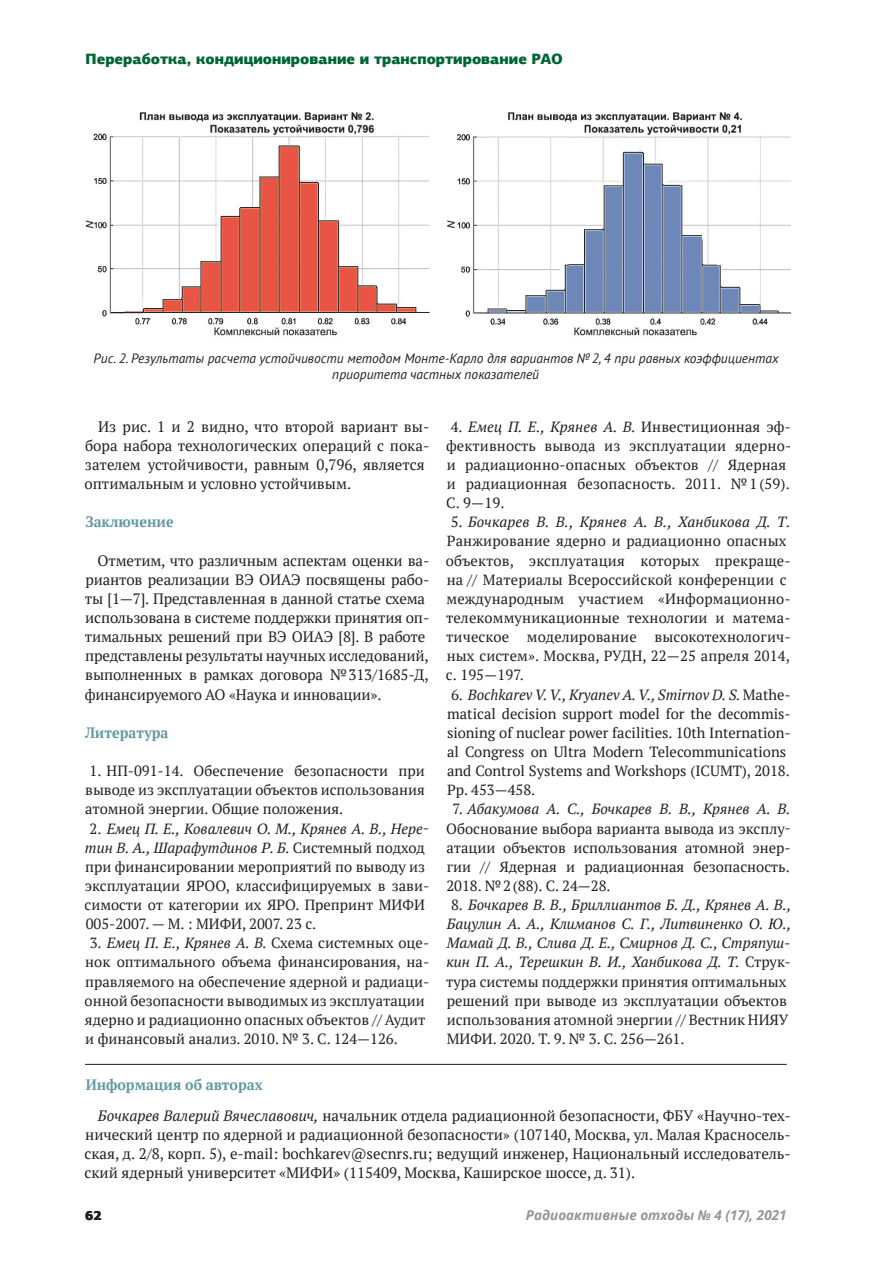
<style>
.page{position:relative;width:893px;height:1263px;background:#fff}
.page>*{position:absolute;margin:0;border:0;box-sizing:border-box;transform-origin:0 0}
.t1{font:15px/19.2px "PT Serif Regular 14";letter-spacing:-.01em;color:#231f20}
.t2{font:900 15px "PF Agora Sans Pro";color:#006535}
.t3{font:15px "PT Serif Bold 2";color:#6197a2;scale:.95 1}
.t4{font:14.7px/19.2px "PT Serif Regular 14";color:#231f20}
.t5{font:14.7px/19.2px "PT Serif Italic 9";color:#231f20;text-align:center}
.t6{font:italic 13.5px/16.2px "PT Sans";color:#231f20;text-align:center}
.t7{font:italic 700 13.5px "Noto Sans";color:#939598}
.t8{font:13.5px "PF Agora Sans Pro Black 2";color:#231f20}
.s1{font-family:"PT Serif Regular 14"}
.s2{font-family:"PT Serif Italic 9"}
</style>
<div class="page">
<hr style="left:85px;top:1064px;width:702px;height:1px;background:#231f20">
<img style="left:85px;top:112px;width:706px;height:224px">
<p class="t2" style="left:85px;top:49px;width:479px">Переработка, кондиционирование и транспортирование РАО</p>
<p class="t6" style="left:94px;top:350px;width:686px">Рис. 2. Результаты расчета устойчивости методом Монте-Карло для вариантов №2, 4 при равных коэффициентах приоритета частных показателей</p>
<p class="t1" style="left:85px;top:416px;width:346px;text-indent:14px">Из рис. 1 и 2 видно, что второй вариант вы&shy;бора набора технологических операций с пока&shy;зателем устойчивости, равным 0,796, является оптимальным и условно устойчивым.</p>
<p class="t3" style="left:85px;top:512px;width:94px">Заключение</p>
<p class="t1" style="left:85px;top:550px;width:346px;text-indent:13px">Отметим, что различным аспектам оценки ва&shy;риантов реализации ВЭ ОИАЭ посвящены рабо&shy;ты [1—7]. Представленная в данной статье схема использована в системе поддержки принятия оп&shy;тимальных решений при ВЭ ОИАЭ [8]. В работе представлены результаты научных исследований, выполненных в рамках договора №313/1685-Д, финансируемого АО «Наука и инновации».</p>
<p class="t3" style="left:85px;top:722px;width:89px">Литература</p>
<p class="t4" style="left:85px;top:761px;width:341px;text-align:justify;text-indent:5px">1. НП-091-14. Обеспечение безопасности при выводе из эксплуатации объектов использования атомной энергии. Общие положения.</p>
<p class="t5" style="left:85px;top:819px;width:346px"><span class="s1">2.</span> Емец П. Е., Ковалевич О. М., Крянев А. В., Нере&shy;тин В. А., Шарафутдинов Р. Б. <span class="s1">Системный подход</span></p>
<p class="t4" style="left:85px;top:857px;width:346px">при финансировании мероприятий по выводу из эксплуатации ЯРОО, классифицируемых в зави&shy;симости от категории их ЯРО. Препринт МИФИ 005-2007. — М. : МИФИ, 2007. 23 с.</p>
<p class="t4" style="left:85px;top:933px;width:346px;text-indent:5px">3. <span class="s2">Емец П. Е., Крянев А. В.</span> Схема системных оце&shy;нок оптимального объема финансирования, на&shy;правляемого на обеспечение ядерной и радиаци&shy;онной безопасности выводимых из эксплуатации ядерно и радиационно опасных объектов // Аудит и финансовый анализ. 2010. № 3. С. 124—126.</p>
<p class="t4" style="left:446px;top:417px;width:347px;text-indent:4px">4. <span class="s2">Емец П. Е., Крянев А. В.</span> Инвестиционная эф&shy;фективность вывода из эксплуатации ядерно&shy;и радиационно-опасных объектов // Ядерная и радиационная безопасность. 2011. №1 (59).<br>С. 9—19.</p>
<p class="t5" style="left:451px;top:512px;width:341px"><span class="s1">5.</span> Бочкарев В. В., Крянев А. В., Ханбикова Д. Т.</p>
<p class="t4" style="left:446px;top:531px;width:346px">Ранжирование ядерно и радиационно опасных объектов, эксплуатация которых прекраще&shy;на // Материалы Всероссийской конференции с международным участием «Информационно&shy;телекоммуникационные технологии и матема&shy;тическое моделирование высокотехнологич&shy;ных систем». Москва, РУДН, 22—25 апреля 2014, с. 195—197.</p>
<p class="t5" style="left:451px;top:685px;width:339px"><span class="s1">6.</span> Bochkarev V. V., Kryanev A. V., Smirnov D. S. <span class="s1">Mathe-</span></p>
<p class="t4" style="left:447px;top:704px;width:345px">matical decision support model for the decommis&shy;sioning of nuclear power facilities. 10th Internation&shy;al Congress on Ultra Modern Telecommunications and Control Systems and Workshops (ICUMT), 2018.<br>Pp. 453—458.</p>
<p class="t5" style="left:453px;top:799px;width:339px"><span class="s1">7.</span> Абакумова А. С., Бочкарев В. В., Крянев А. В.</p>
<p class="t4" style="left:446px;top:818px;width:346px">Обоснование выбора варианта вывода из эксплу&shy;атации объектов использования атомной энер&shy;гии // Ядерная и радиационная безопасность.<br>2018. №2(88). С. 24—28.</p>
<p class="t5" style="left:446px;top:895px;width:346px"><span class="s1">8.</span> Бочкарев В. В., Бриллиантов Б. Д., Крянев А. В., Бацулин А. А., Климанов С. Г., Литвиненко О. Ю., Мамай Д. В., Слива Д. Е., Смирнов Д. С., Стряпуш&shy;кин П. А., Терешкин В. И., Ханбикова Д. Т. <span class="s1">Струк-</span></p>
<p class="t4" style="left:446px;top:971px;width:344px">тура системы поддержки принятия оптимальных решений при выводе из эксплуатации объектов использования атомной энергии // Вестник НИЯУ МИФИ. 2020. Т. 9. № 3. С. 256—261.</p>
<p class="t3" style="left:86px;top:1075px;width:188px">Информация об авторах</p>
<p class="t1" style="left:85px;top:1105px;width:708px;text-align:justify;text-indent:13px"><span class="s2">Бочкарев Валерий Вячеславович,</span> начальник отдела радиационной безопасности, ФБУ «Научно-тех&shy;нический центр по ядерной и радиационной безопасности» (107140, Москва, ул. Малая Красносель&shy;ская, д. 2/8, корп. 5), е-mail: bochkarev@secnrs.ru; ведущий инженер, Национальный исследователь&shy;ский ядерный университет «МИФИ» (115409, Москва, Каширское шоссе, д. 31).</p>
<p class="t8" style="left:85px;top:1207px;width:18px">62</p>
<p class="t7" style="left:526px;top:1206px;width:262px">Радиоактивные отходы № 4 (17), 2021</p>
</div>
